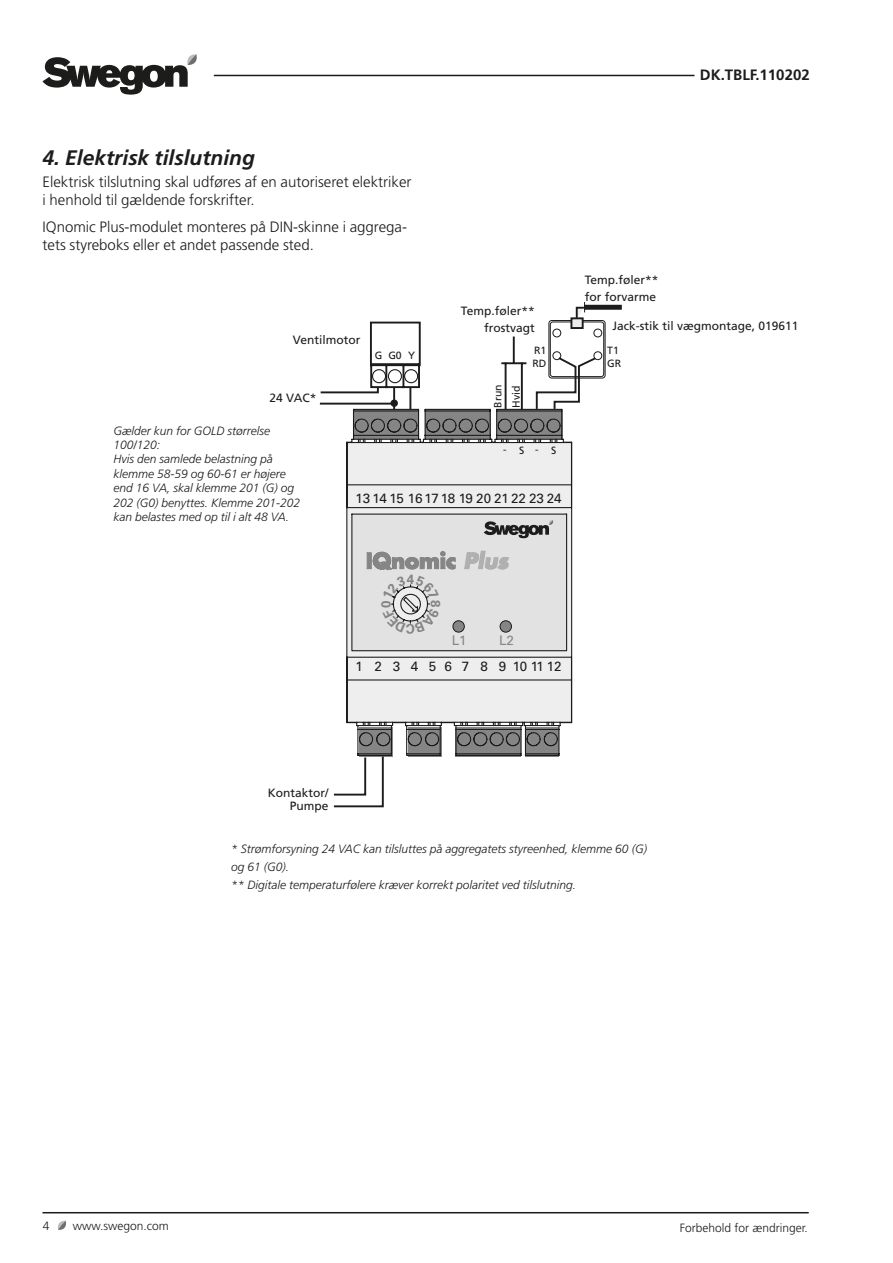
<style>
.page{position:relative;width:893px;height:1263px;background:#fff}
.page>*{position:absolute;margin:0;border:0;box-sizing:border-box;transform-origin:0 0}
.t1{font:italic 700 21px "Frutiger";color:#1c1c1b}
.t2{font:300 15px/18px "Frutiger";color:#1c1c1b}
.t3{font:700 15px "Frutiger";color:#1c1c1b}
.t4{font:13.35px "Univers";letter-spacing:-.005em;color:#1c1c1b}
.t5{font:13.35px "Univers";color:#858585}
.t6{font:700 13.35px "Univers";color:#858585}
.t7{font:italic 300 12px/14.4px "Frutiger";color:#1c1c1b}
.t8{font:12px/17.2px "Frutiger";color:#1c1c1b;text-align:right}
.t9{font:300 12px "Frutiger";color:#1c1c1b}
.t10{font:10.5px/12.6px "Frutiger";color:#1c1c1b}
</style>
<div class="page">
<hr style="left:214px;top:75px;width:480px;height:1px;background:#1c1c1b">
<svg style="left:42px;top:54px;width:155px;height:41px"></svg>
<hr style="left:42px;top:1212px;width:767px;height:1px;background:#1c1c1b">
<svg style="left:58px;top:1221px;width:8px;height:9px"></svg>
<div style="left:525px;top:727px;width:33px;height:30px;background:#858585"></div>
<div style="left:408px;top:727px;width:33px;height:30px;background:#858585"></div>
<div style="left:455px;top:727px;width:66px;height:30px;background:#858585"></div>
<svg style="left:563px;top:438px;width:10px;height:286px;background:#c4c4c4"></svg>
<svg style="left:422px;top:408px;width:141px;height:348px;background:#cbcbcb"></svg>
<hr style="left:521px;top:363px;width:2px;height:46px;background:#1c1c1b">
<hr style="left:505px;top:363px;width:2px;height:46px;background:#1c1c1b">
<hr style="left:501px;top:362px;width:25px;height:2px;background:#1c1c1b">
<hr style="left:513px;top:336px;width:2px;height:27px;background:#1c1c1b">
<svg style="left:463px;top:550px;width:47px;height:20px"></svg>
<div style="left:453px;top:621px;width:11px;height:11px;background:#858585;border-radius:50%"></div>
<div style="left:453px;top:620px;width:12px;height:12px;border:1px solid #1c1c1b;border-radius:50%"></div>
<div style="left:500px;top:621px;width:11px;height:11px;background:#858585;border-radius:50%"></div>
<div style="left:500px;top:620px;width:12px;height:12px;border:1px solid #1c1c1b;border-radius:50%"></div>
<svg style="left:484px;top:520px;width:69px;height:18px"></svg>
<svg style="left:333px;top:321px;width:89px;height:486px"></svg>
<svg style="left:320px;top:369px;width:99px;height:39px"></svg>
<svg style="left:606px;top:305px;width:16px;height:5px"></svg>
<svg style="left:535px;top:302px;width:71px;height:109px"></svg>
<svg style="left:367px;top:546px;width:90px;height:88px;background:#cfcfcf"></svg>
<p class="t3" style="left:700px;top:66px;width:111px">DK.TBLF.110202</p>
<h1 class="t1" style="left:43px;top:145px;width:214px">4. Elektrisk tilslutning</h1>
<p class="t2" style="left:43px;top:173px;width:371px">Elektrisk tilslutning skal udføres af en autoriseret elektriker i henhold til gældende forskrifter.</p>
<p class="t2" style="left:43px;top:218px;width:366px">IQnomic Plus-modulet monteres på DIN-skinne i aggrega&shy;tets styreboks eller et andet passende sted.</p>
<p class="t8" style="left:293px;top:331px;width:69px">Ventilmotor</p>
<p class="t10" style="left:375px;top:349px;width:42px">G G0 Y</p>
<p class="t8" style="left:461px;top:302px;width:75px">Temp.føler** frostvagt</p>
<p class="t10" style="left:532px;top:344px;width:15px">R1<br>RD</p>
<p class="t8" style="left:270px;top:389px;width:48px">24 VAC*</p>
<p class="t7" style="left:114px;top:423px;width:188px">Gælder kun for GOLD størrelse<br>100/120:<br>Hvis den samlede belastning på klemme 58-59 og 60-61 er højere end 16 VA, skal klemme 201 (G) og<br>202 (G0) benyttes. Klemme 201-202 kan belastes med op til i alt 48 VA.</p>
<p class="t10" style="left:489px;top:408px;width:25px;line-height:18px;rotate:-90deg">Brun<br>Hvid</p>
<p class="t10" style="left:503px;top:443px;width:23px">- S</p>
<p class="t10" style="left:535px;top:443px;width:23px">- S</p>
<p class="t4" style="left:356px;top:491px;width:208px">13 14 15 161718 19 20 21 22 23 24</p>
<p class="t6" style="left:407px;top:571px;width:9px">4</p>
<p class="t5" style="left:452px;top:632px;width:16px">L1</p>
<p class="t5" style="left:499px;top:632px;width:16px">L2</p>
<p class="t4" style="left:445px;top:658px;width:9px">6</p>
<p class="t4" style="left:481px;top:658px;width:9px">8</p>
<p class="t4" style="left:513px;top:658px;width:9px">1</p>
<p class="t4" style="left:499px;top:658px;width:64px">9 01112</p>
<p class="t4" style="left:356px;top:658px;width:28px">1 2</p>
<p class="t4" style="left:411px;top:658px;width:9px">4</p>
<p class="t4" style="left:393px;top:658px;width:9px">3</p>
<p class="t4" style="left:429px;top:658px;width:9px">5</p>
<p class="t4" style="left:462px;top:658px;width:9px">7</p>
<p class="t8" style="left:585px;top:271px;width:75px;text-align:left">Temp.føler** for forvarme</p>
<p class="t8" style="left:612px;top:317px;width:188px">Jack-stik til vægmontage, 019611</p>
<p class="t10" style="left:607px;top:344px;width:15px">T1<br>GR</p>
<p class="t8" style="left:268px;top:786px;width:62px;line-height:13.6px">Kontaktor/<br>Pumpe</p>
<p class="t7" style="left:231px;top:839px;width:417px;line-height:18px">* Strømforsyning 24 VAC kan tilsluttes på aggregatets styreenhed, klemme 60 (G) og 61 (G0).<br>** Digitale temperaturfølere kræver korrekt polaritet ved tilslutning.</p>
<p class="t9" style="left:43px;top:1219px;width:8px">4</p>
<p class="t9" style="left:680px;top:1221px;width:130px">Forbehold for ændringer.</p>
<p class="t9" style="left:73px;top:1219px;width:98px">www.swegon.com</p>
</div>
